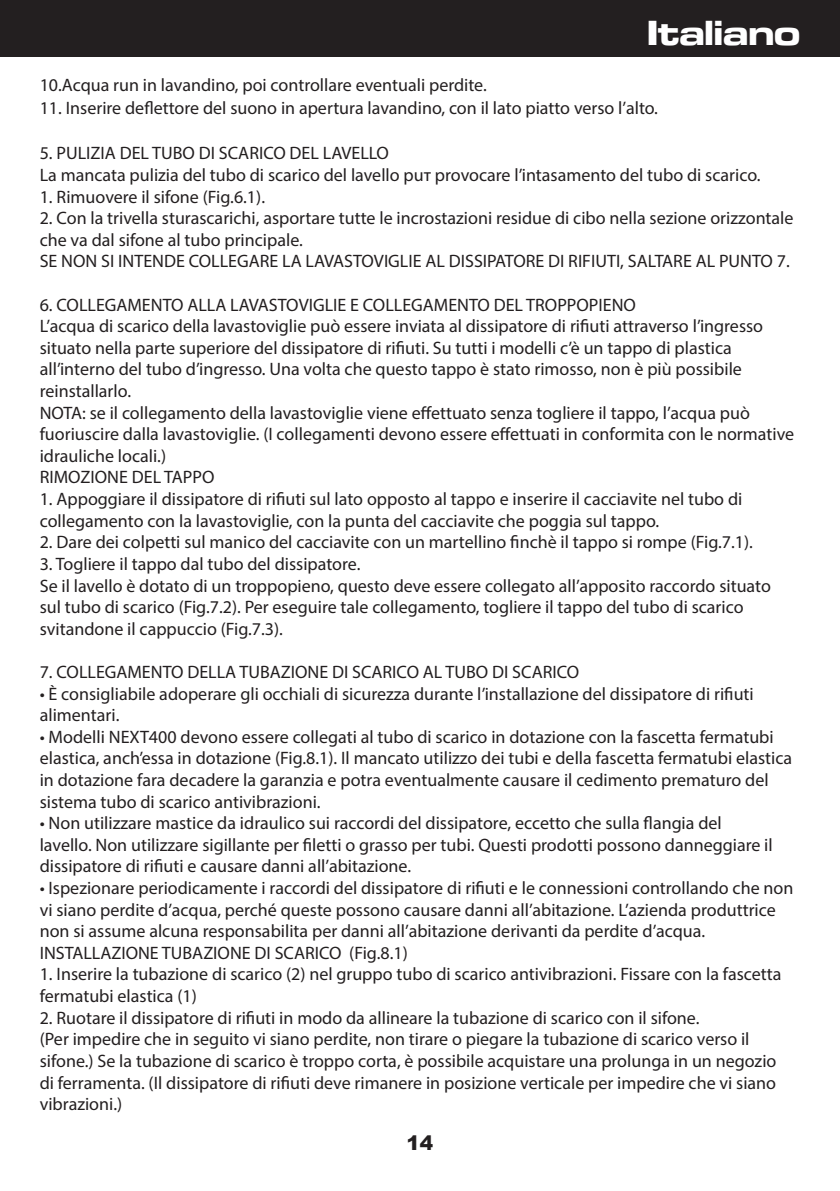
<style>
.page{position:relative;width:840px;height:1191px;background:#fff}
.page>*{position:absolute;margin:0;border:0;box-sizing:border-box;transform-origin:0 0}
.t1{font:36px "Microgramma DEE Bold Exte";color:#fff}
.t2{font:900 20px "Arial";color:#231f20}
.t3{font:18px/21.6px "Myriad Pro";color:#231f20}
</style>
<div class="page">
<div style="left:0;top:0;width:839px;height:57px;background:#231f20"></div>
<h1 class="t1" style="left:646px;top:9px;width:155px">Italiano</h1>
<p class="t3" style="left:40px;top:74px;width:448px">10.Acqua run in lavandino, poi controllare eventuali perdite.</p>
<p class="t3" style="left:40px;top:97px;width:619px">11. Inserire deflettore del suono in apertura lavandino, con il lato piatto verso l’alto.</p>
<p class="t3" style="left:40px;top:142px;width:721px">5. PULIZIA DEL TUBO DI SCARICO DEL LAVELLO<br>La mancata pulizia del tubo di scarico del lavello puт provocare l’intasamento del tubo di scarico.</p>
<p class="t3" style="left:40px;top:185px;width:227px">1. Rimuovere il sifone (Fig.6.1).</p>
<p class="t3" style="left:40px;top:207px;width:754px">2. Con la trivella sturascarichi, asportare tutte le incrostazioni residue di cibo nella sezione orizzontale che va dal sifone al tubo principale.<br>SE NON SI INTENDE COLLEGARE LA LAVASTOVIGLIE AL DISSIPATORE DI RIFIUTI, SALTARE AL PUNTO 7.</p>
<p class="t3" style="left:40px;top:293px;width:755px">6. COLLEGAMENTO ALLA LAVASTOVIGLIE E COLLEGAMENTO DEL TROPPOPIENO<br>L’acqua di scarico della lavastoviglie può essere inviata al dissipatore di rifiuti attraverso l’ingresso situato nella parte superiore del dissipatore di rifiuti. Su tutti i modelli c’è un tappo di plastica all’interno del tubo d’ingresso. Una volta che questo tappo è stato rimosso, non è più possibile reinstallarlo.<br>NOTA: se il collegamento della lavastoviglie viene effettuato senza togliere il tappo, l’acqua può fuoriuscire dalla lavastoviglie. (I collegamenti devono essere effettuati in conformitа con le normative idrauliche locali.)<br>RIMOZIONE DEL TAPPO</p>
<p class="t3" style="left:40px;top:488px;width:703px">1. Appoggiare il dissipatore di rifiuti sul lato opposto al tappo e inserire il cacciavite nel tubo di collegamento con la lavastoviglie, con la punta del cacciavite che poggia sul tappo.</p>
<p class="t3" style="left:40px;top:531px;width:714px">2. Dare dei colpetti sul manico del cacciavite con un martellino finchè il tappo si rompe (Fig.7.1).</p>
<p class="t3" style="left:40px;top:553px;width:732px">3. Togliere il tappo dal tubo del dissipatore.<br>Se il lavello è dotato di un troppopieno, questo deve essere collegato all’apposito raccordo situato sul tubo di scarico (Fig.7.2). Per eseguire tale collegamento, togliere il tappo del tubo di scarico svitandone il cappuccio (Fig.7.3).</p>
<p class="t3" style="left:40px;top:661px;width:540px">7. COLLEGAMENTO DELLA TUBAZIONE DI SCARICO AL TUBO DI SCARICO</p>
<p class="t3" style="left:40px;top:682px;width:715px">• È consigliabile adoperare gli occhiali di sicurezza durante l’installazione del dissipatore di rifiuti alimentari.</p>
<p class="t3" style="left:40px;top:725px;width:753px">• Modelli NEXT400 devono essere collegati al tubo di scarico in dotazione con la fascetta fermatubi elastica, anch’essa in dotazione (Fig.8.1). Il mancato utilizzo dei tubi e della fascetta fermatubi elastica in dotazione farа decadere la garanzia e potrа eventualmente causare il cedimento prematuro del sistema tubo di scarico antivibrazioni.</p>
<p class="t3" style="left:40px;top:812px;width:734px">• Non utilizzare mastice da idraulico sui raccordi del dissipatore, eccetto che sulla flangia del lavello. Non utilizzare sigillante per filetti o grasso per tubi. Questi prodotti possono danneggiare il dissipatore di rifiuti e causare danni all’abitazione.</p>
<p class="t3" style="left:40px;top:877px;width:754px">• Ispezionare periodicamente i raccordi del dissipatore di rifiuti e le connessioni controllando che non vi siano perdite d’acqua, perché queste possono causare danni all’abitazione. L’azienda produttrice non si assume alcuna responsabilitа per danni all’abitazione derivanti da perdite d’acqua.<br>INSTALLAZIONE TUBAZIONE DI SCARICO (Fig.8.1)</p>
<p class="t3" style="left:40px;top:963px;width:742px">1. Inserire la tubazione di scarico (2) nel gruppo tubo di scarico antivibrazioni. Fissare con la fascetta fermatubi elastica (1)</p>
<p class="t3" style="left:40px;top:1006px;width:737px">2. Ruotare il dissipatore di rifiuti in modo da allineare la tubazione di scarico con il sifone.<br>(Per impedire che in seguito vi siano perdite, non tirare o piegare la tubazione di scarico verso il sifone.) Se la tubazione di scarico è troppo corta, è possibile acquistare una prolunga in un negozio di ferramenta. (Il dissipatore di rifiuti deve rimanere in posizione verticale per impedire che vi siano vibrazioni.)</p>
<p class="t2" style="left:406px;top:1128px;width:28px">14</p>
</div>
